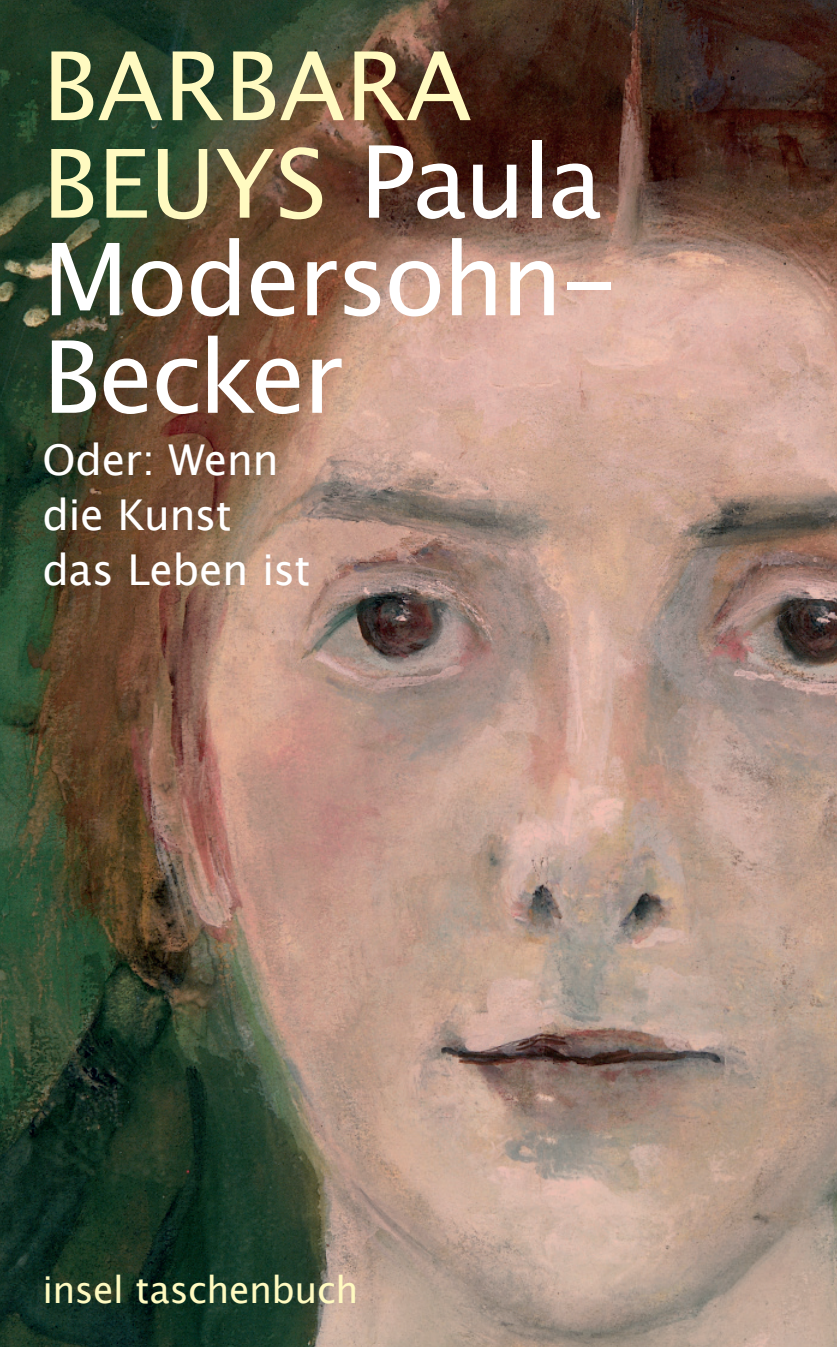
<style>
.page{position:relative;width:837px;height:1347px;background:#fff}
.page>*{position:absolute;margin:0;border:0;box-sizing:border-box;transform-origin:0 0}
.t1{font:100px/97.5px "Lucida Grande";letter-spacing:-.03em;color:#fff}
.t2{font:95px/97.5px "Lucida Grande";letter-spacing:.005em;color:#fffac1}
.t3{font:42.5px/55px "Lucida Grande";letter-spacing:-.015em;color:#fff}
.t4{font:37px "Lucida Grande";letter-spacing:-.02em;color:#fffac1}
.s1{font-size:100px;color:#fff}
</style>
<div class="page">
<img style="left:0;top:0;width:836px;height:1346px">
<h2 class="t2" style="left:42px;top:39px;width:561px">Barbara<br>Beuys <span class="s1">Paula</span></h2>
<h1 class="t1" style="left:43px;top:232px;width:576px">Modersohn-<br>Becker</h1>
<p class="t3" style="left:43px;top:433px;width:269px">Oder: Wenn die Kunst das Leben ist</p>
<p class="t4" style="left:43px;top:1268px;width:317px">insel taschenbuch</p>
</div>
